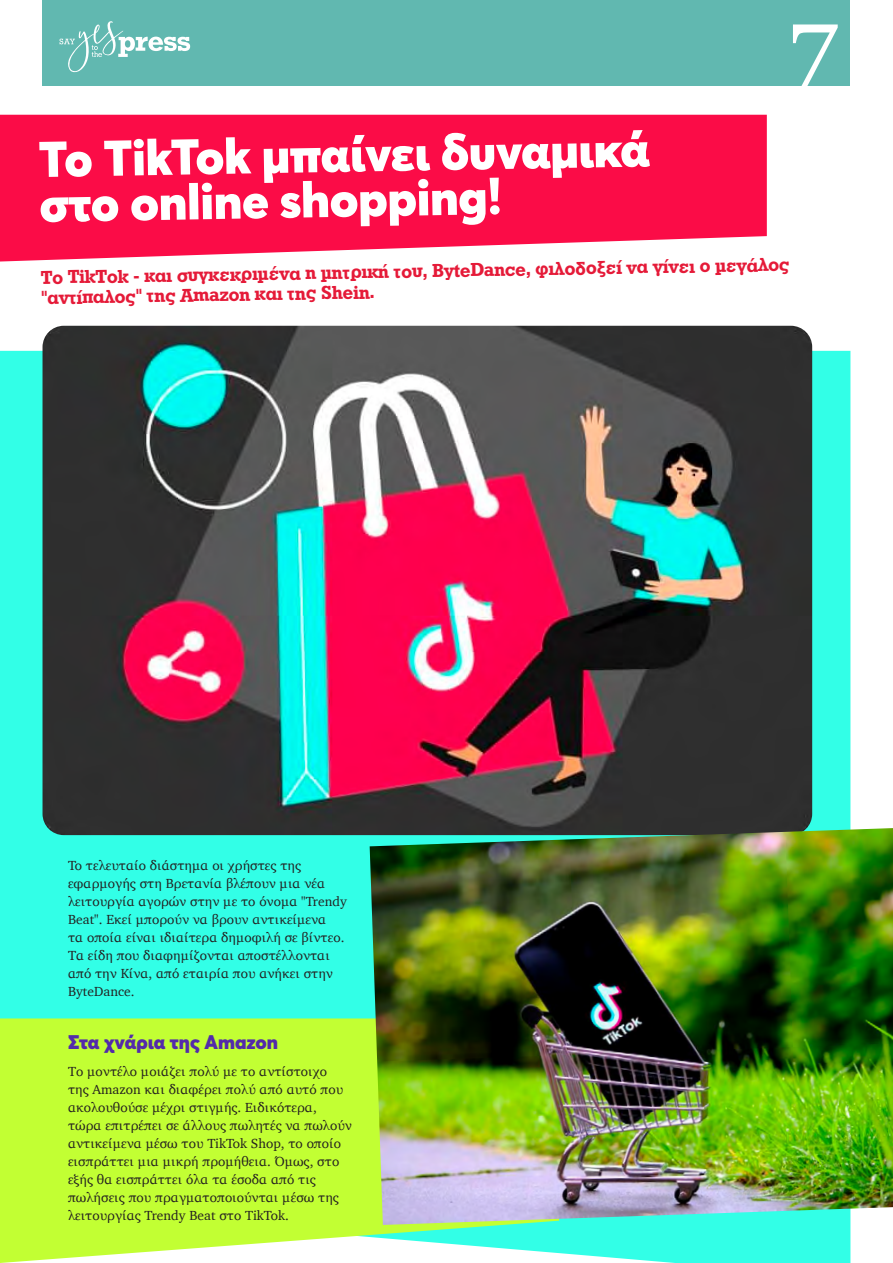
<style>
.page{position:relative;width:893px;height:1263px;background:#fff}
.page>*{position:absolute;margin:0;border:0;box-sizing:border-box;transform-origin:0 0}
.t1{font:97.5px "Georgia";color:#fff}
.t2{font:900 49.5px/45px "Averta";color:#fff}
.t3{font:19.5px/20.2px "UB Rockwell Bold";color:#e51a38}
.t4{font:900 19.5px "Averta";color:#532aaa}
.t5{font:13.5px/18px "Charter";color:#231f20}
</style>
<div class="page">
<div style="left:0;top:351px;width:850px;height:912px;background:#32ffe7"></div>
<svg style="left:0;top:1018px;width:559px;height:245px;background:#c2ff4a"></svg>
<div style="left:43px;top:0;width:807px;height:85px;background:#61b8b0"></div>
<svg style="left:60px;top:21px;width:130px;height:51px"></svg>
<svg style="left:0;top:115px;width:767px;height:146px;background:#fb2056"></svg>
<img style="left:43px;top:326px;width:769px;height:509px">
<img style="left:370px;top:828px;width:523px;height:397px">
<h2 class="t2" style="left:38px;top:136px;width:612px;rotate:-1deg">Το ΤikTok μπαίνει δυναμικά στο online shopping!</h2>
<h1 class="t1" style="left:789px;top:-29px;width:50px">7</h1>
<h3 class="t3" style="left:41px;top:267px;width:750px;rotate:-1deg">To TikTok - και συγκεκριμένα η μητρική του, ByteDance, φιλοδοξεί να γίνει ο μεγάλος "αντίπαλος" της Amazon και της Shein.</h3>
<p class="t5" style="left:68px;top:856px;width:280px">To τελευταίο διάστημα οι χρήστες της εφαρμογής στη Βρετανία βλέπουν μια νέα λειτουργία αγορών στην με το όνομα "Trendy Beat". Εκεί μπορούν να βρουν αντικείμενα<br>τα οποία είναι ιδιαίτερα δημοφιλή σε βίντεο.<br>Τα είδη που διαφημίζονται αποστέλλονται από την Κίνα, από εταιρία που ανήκει στην ByteDance.</p>
<h3 class="t4" style="left:68px;top:1029px;width:212px">Στα χνάρια της Amazon</h3>
<p class="t5" style="left:68px;top:1062px;width:285px">Το μοντέλο μοιάζει πολύ με το αντίστοιχο<br>της Amazon και διαφέρει πολύ από αυτό που ακολουθούσε μέχρι στιγμής. Ειδικότερα, τώρα επιτρέπει σε άλλους πωλητές να πωλούν αντικείμενα μέσω του TikTok Shop, το οποίο εισπράττει μια μικρή προμήθεια. Όμως, στο εξής θα εισπράττει όλα τα έσοδα από τις πωλήσεις που πραγματοποιούνται μέσω της λειτουργίας Trendy Beat στο TikTok.</p>
</div>
